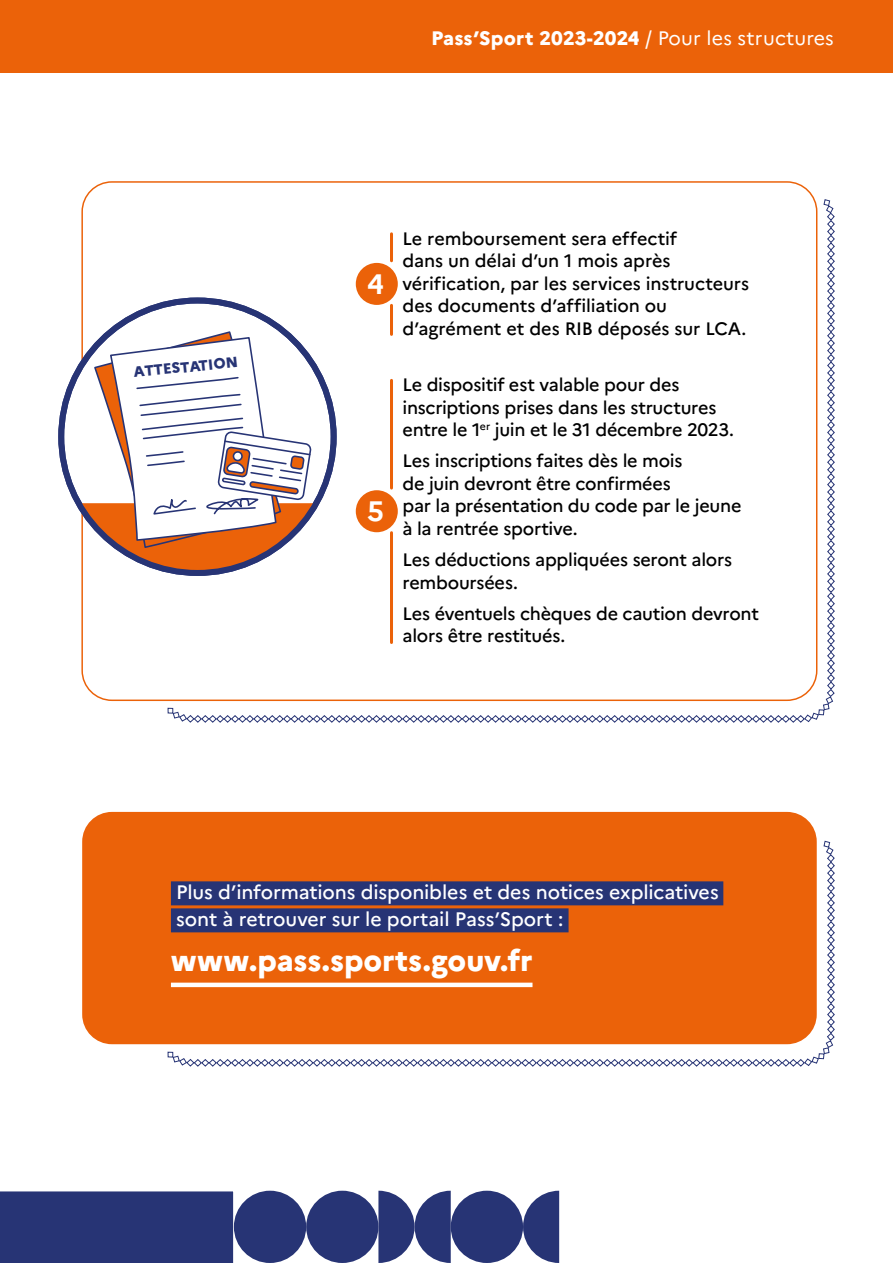
<style>
.page{position:relative;width:893px;height:1263px;background:#fff}
.page>*{position:absolute;margin:0;border:0;box-sizing:border-box;transform-origin:0 0}
.t1{font:800 30px "Marianne";color:#fff}
.t2{font:700 28.2px "Marianne";color:#fff}
.t3{font:500 19.5px/27px "Marianne";letter-spacing:-.005em;color:#fff}
.t4{font:800 19.5px "Marianne";letter-spacing:.01em;color:#fff}
.t5{font:500 18px/22.5px "Marianne";letter-spacing:-.015em;color:#000}
.t6{font:800 14.7px "Marianne";color:#273475}
.s1{font-weight:400}
</style>
<div class="page">
<svg style="left:168px;top:840px;width:667px;height:227px"></svg>
<div style="left:82px;top:812px;width:735px;height:232px;background:#eb6209;border-radius:30px"></div>
<div style="left:0;top:1191px;width:235px;height:72px;background:#273475"></div>
<div style="left:0;top:0;width:893px;height:72px;background:#eb6209"></div>
<div style="left:234px;top:1191px;width:72px;height:72px;background:#273475;border-radius:50%"></div>
<div style="left:306px;top:1191px;width:72px;height:72px;background:#273475;border-radius:50%"></div>
<div style="left:451px;top:1191px;width:72px;height:72px;background:#273475;border-radius:50%"></div>
<svg style="left:523px;top:1191px;width:36px;height:72px"></svg>
<svg style="left:378px;top:1191px;width:73px;height:72px"></svg>
<div style="left:171px;top:881px;width:552px;height:24px;background:#273475"></div>
<div style="left:171px;top:908px;width:398px;height:24px;background:#273475"></div>
<hr style="left:171px;top:983px;width:361px;height:4px;background:#fff">
<svg style="left:76px;top:199px;width:759px;height:524px"></svg>
<div style="left:58px;top:298px;width:279px;height:278px;border:6px solid #273475;border-radius:50%"></div>
<p class="t6" style="left:133px;top:363px;width:106px;rotate:-6deg">ATTESTATION</p>
<p class="t4" style="left:431px;top:27px;width:404px">Pass’Sport 2023-2024 <span class="s1">/ Pour les structures</span></p>
<h2 class="t2" style="left:367px;top:267px;width:18px">4</h2>
<h2 class="t2" style="left:367px;top:494px;width:18px">5</h2>
<p class="t5" style="left:403px;top:227px;width:348px">Le remboursement sera effectif<br>dans un délai d’un 1 mois après vérification, par les services instructeurs des documents d’affiliation ou d’agrément et des RIB déposés sur LCA.</p>
<p class="t5" style="left:403px;top:374px;width:333px">Le dispositif est valable pour des inscriptions prises dans les structures entre le 1<sup>er</sup> juin et le 31 décembre 2023.</p>
<p class="t5" style="left:403px;top:450px;width:340px">Les inscriptions faites dès le mois<br>de juin devront être confirmées<br>par la présentation du code par le jeune à la rentrée sportive.</p>
<p class="t5" style="left:403px;top:548px;width:331px">Les déductions appliquées seront alors remboursées.</p>
<p class="t5" style="left:403px;top:602px;width:358px">Les éventuels chèques de caution devront alors être restitués.</p>
<p class="t3" style="left:176px;top:879px;width:544px">Plus d’informations disponibles et des notices explicatives sont à retrouver sur le portail Pass’Sport :</p>
<h1 class="t1" style="left:171px;top:942px;width:363px">www.pass.sports.gouv.fr</h1>
</div>
